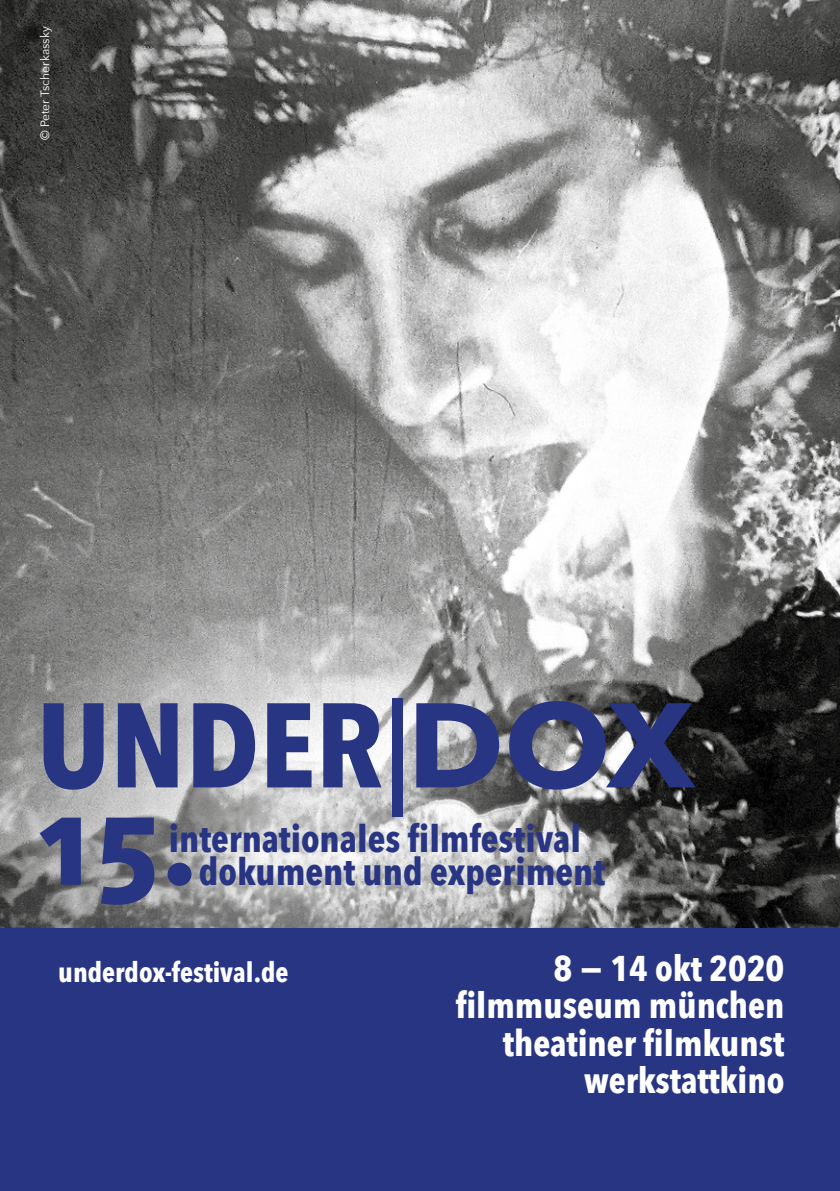
<style>
.page{position:relative;width:840px;height:1191px;background:#fff}
.page>*{position:absolute;margin:0;border:0;box-sizing:border-box;transform-origin:0 0}
.t1{font:700 118.8px "Avenir Next Condensed";color:#283583;scale:1.05 1}
.t2{font:700 118.4px "Avenir Next LT Pro";color:#283583}
.t3{font:700 37.4px/33.6px "Avenir Next Condensed";color:#283583}
.t4{font:700 35.8px/37.4px "Avenir Next Condensed";color:#fff;text-align:right}
.t5{font:700 27.4px "Avenir Next Condensed";color:#fff}
.t6{font:12px "Avenir Next";color:#fff}
.s1{font-weight:500}
.s2{font-family:"Avenir Next LT Pro"}
</style>
<div class="page">
<img style="left:0;top:0;width:839px;height:928px">
<svg style="left:0;top:626px;width:675px;height:302px"></svg>
<div style="left:0;top:928px;width:839px;height:263px;background:#283583"></div>
<p class="t6" style="left:35px;top:140px;width:115px;rotate:-90deg">© Peter Tscherkassky</p>
<h1 class="t1" style="left:37px;top:673px;width:627px">UNDER<span class="s1">|</span><span class="s2">DOX</span></h1>
<h2 class="t2" style="left:37px;top:770px;width:161px">15.</h2>
<p class="t3" style="left:199px;top:821px;width:407px;text-indent:-30px">internationales filmfestival dokument und experiment</p>
<p class="t5" style="left:58px;top:955px;width:232px">underdox-festival.de</p>
<p class="t4" style="left:455px;top:949px;width:330px">8 − 14 okt 2020 filmmuseum münchen theatiner filmkunst werkstattkino</p>
</div>
